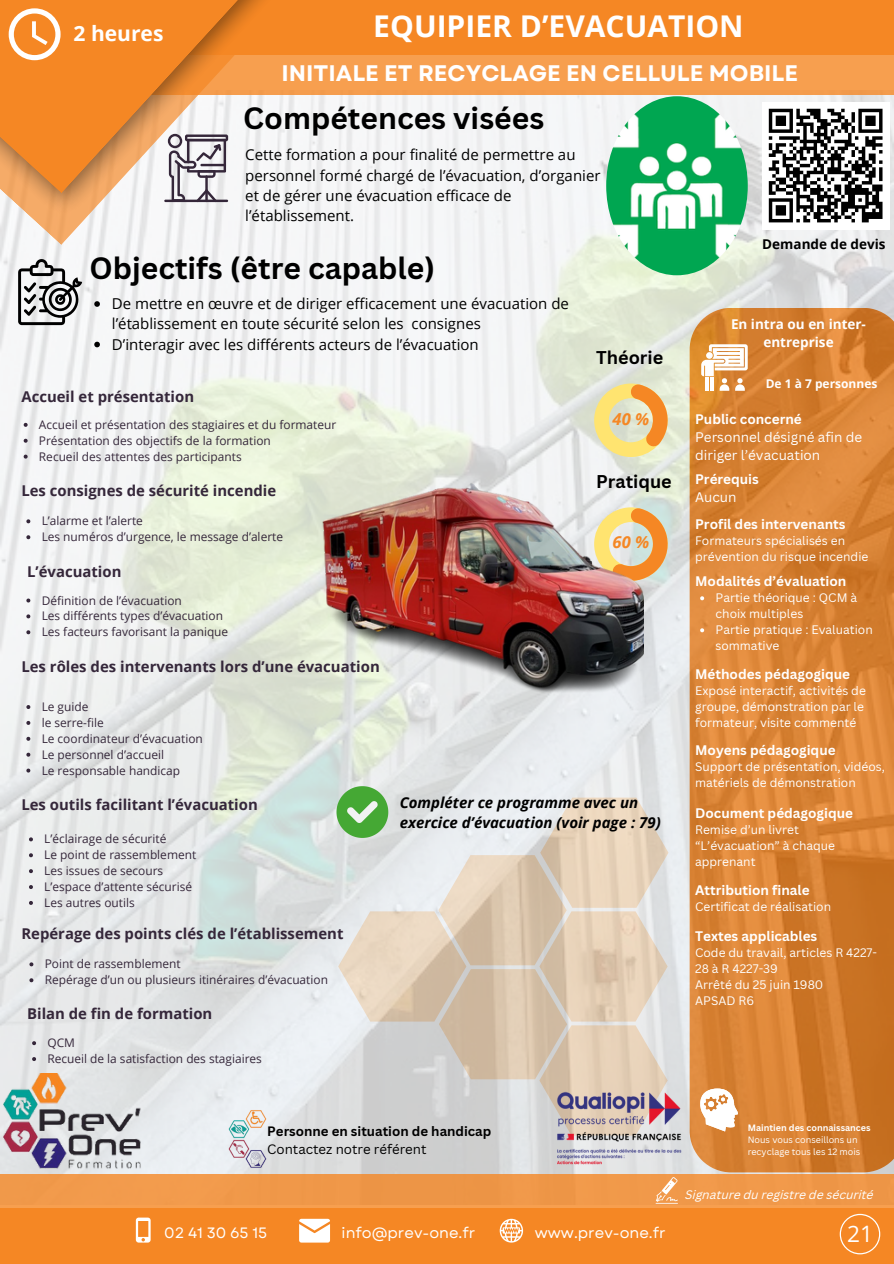
<style>
.page{position:relative;width:894px;height:1264px;background:#fff}
.page>*{position:absolute;margin:0;border:0;box-sizing:border-box;transform-origin:0 0}
.t1{font:700 30px "Canva Sans";color:#000}
.t2{font:700 30px "Open Sans";color:#fff}
.t3{font:22.65px "Open Sans";color:#fff}
.t4{font:700 22.5px "Garet";color:#fff}
.t5{font:700 21px "Open Sans";color:#fff}
.t6{font:700 18px "Canva Sans";color:#000}
.t7{font:italic 700 16.5px "Open Sans";color:#f58724}
.t8{font:15px/20.2px "Open Sans";color:#000}
.t9{font:italic 700 15px/20.2px "Open Sans";color:#000}
.t10{font:15px "Garet";color:#fff}
.t11{font:700 14.85px "Open Sans";color:#35273a}
.t12{font:700 13.5px "Canva Sans";color:#fff}
.t13{font:13.5px/18px "Canva Sans";color:#fff}
.t14{font:700 13.5px/18px "Open Sans";color:#fff;text-align:center}
.t15{font:700 13.5px "Open Sans";color:#000}
.t16{font:700 13.2px/17.7px "Canva Sans";color:#000}
.t17{font:12px/16px "Canva Sans";color:#fff}
.t18{font:italic 12px "Canva Sans";color:#fff}
.t19{font:700 12px "Open Sans";color:#fff}
.t20{font:11.85px "Open Sans";color:#35273a}
.t21{font:9px/12px "Canva Sans";color:#fff}
.t22{font:700 9px "Canva Sans";color:#fff}
.s1{font-weight:400}
</style>
<div class="page">
<img style="left:0;top:94px;width:893px;height:1080px">
<svg style="left:643px;top:507px;width:24px;height:74px;background:#e3b076"></svg>
<svg style="left:594px;top:383px;width:73px;height:74px;background:#edd393"></svg>
<svg style="left:24px;top:423px;width:4px;height:4px"></svg>
<svg style="left:24px;top:439px;width:4px;height:4px"></svg>
<svg style="left:24px;top:454px;width:4px;height:4px"></svg>
<svg style="left:26px;top:519px;width:4px;height:4px"></svg>
<svg style="left:26px;top:535px;width:4px;height:4px"></svg>
<svg style="left:26px;top:598px;width:4px;height:4px"></svg>
<svg style="left:26px;top:614px;width:4px;height:4px"></svg>
<svg style="left:26px;top:630px;width:4px;height:4px"></svg>
<svg style="left:26px;top:705px;width:4px;height:4px"></svg>
<svg style="left:26px;top:721px;width:4px;height:4px"></svg>
<svg style="left:26px;top:736px;width:4px;height:4px"></svg>
<svg style="left:26px;top:752px;width:4px;height:4px"></svg>
<svg style="left:26px;top:768px;width:4px;height:4px"></svg>
<svg style="left:29px;top:837px;width:4px;height:4px"></svg>
<svg style="left:29px;top:853px;width:4px;height:4px"></svg>
<svg style="left:29px;top:869px;width:4px;height:4px"></svg>
<svg style="left:29px;top:885px;width:4px;height:4px"></svg>
<svg style="left:29px;top:901px;width:4px;height:3px"></svg>
<svg style="left:32px;top:1041px;width:4px;height:4px"></svg>
<svg style="left:32px;top:1057px;width:4px;height:4px"></svg>
<svg style="left:29px;top:962px;width:4px;height:4px"></svg>
<svg style="left:29px;top:978px;width:4px;height:4px"></svg>
<div style="left:88px;top:54px;width:805px;height:40px;background:#f79f4f"></div>
<div style="left:0;top:1174px;width:893px;height:37px;background:#f0994a"></div>
<div style="left:56px;top:0;width:837px;height:55px;background:#f58724"></div>
<div style="left:0;top:1208px;width:893px;height:55px;background:#f58724"></div>
<svg style="left:0;top:229px;width:243px;height:16px;fill:#f6f7f8"></svg>
<img style="left:0;top:94px;width:393px;height:135px">
<svg style="left:0;top:0;width:285px;height:193px;fill:#f58724"></svg>
<img style="left:4px;top:1073px;width:139px;height:97px">
<hr style="left:164px;top:200px;width:64px;height:2px;background:#35273a">
<svg style="left:168px;top:134px;width:60px;height:68px"></svg>
<hr style="left:200px;top:164px;width:26px;height:2px;background:#35273a">
<svg style="left:9px;top:8px;width:51px;height:52px"></svg>
<img style="left:547px;top:1085px;width:141px;height:86px">
<svg style="left:839px;top:1213px;width:41px;height:41px"></svg>
<svg style="left:18px;top:259px;width:64px;height:66px"></svg>
<svg style="left:701px;top:344px;width:46px;height:46px"></svg>
<img style="left:606px;top:96px;width:141px;height:179px;border-radius:50%">
<svg style="left:136px;top:1217px;width:14px;height:25px"></svg>
<svg style="left:299px;top:1218px;width:31px;height:24px"></svg>
<svg style="left:499px;top:1218px;width:24px;height:24px"></svg>
<svg style="left:656px;top:1177px;width:21px;height:26px"></svg>
<img style="left:224px;top:1107px;width:63px;height:63px">
<svg style="left:336px;top:786px;width:332px;height:349px;background:#dad1c4"></svg>
<svg style="left:700px;top:596px;width:4px;height:4px"></svg>
<svg style="left:700px;top:628px;width:4px;height:4px"></svg>
<svg style="left:94px;top:301px;width:6px;height:6px"></svg>
<svg style="left:94px;top:342px;width:6px;height:5px"></svg>
<img style="left:320px;top:481px;width:323px;height:230px">
<svg style="left:700px;top:1088px;width:37px;height:43px"></svg>
<div style="left:761px;top:102px;width:128px;height:127px;background:#fff"></div>
<svg style="left:768px;top:108px;width:115px;height:115px"></svg>
<p class="t5" style="left:74px;top:19px;width:91px">2 heures</p>
<p class="t2" style="left:373px;top:5px;width:372px">EQUIPIER D’EVACUATION</p>
<h3 class="t4" style="left:281px;top:56px;width:518px">INITIALE ET RECYCLAGE EN CELLULE MOBILE</h3>
<p class="t1" style="left:243px;top:97px;width:302px">Compétences visées</p>
<p class="t8" style="left:245px;top:144px;width:356px">Cette formation a pour finalité de permettre au personnel formé chargé de l’évacuation, d’organier et de gérer une évacuation efficace de l’établissement.</p>
<p class="t1" style="left:89px;top:247px;width:347px">Objectifs (être capable)</p>
<h6 class="t8" style="left:112px;top:293px;width:458px">De mettre en œuvre et de diriger efficacement une évacuation de l’établissement en toute sécurité selon les consignes</h6>
<p class="t8" style="left:112px;top:333px;width:368px">D’interagir avec les différents acteurs de l’évacuation</p>
<p class="t6" style="left:596px;top:344px;width:69px">Théorie</p>
<p class="t11" style="left:21px;top:386px;width:174px">Accueil et présentation</p>
<p class="t20" style="left:39px;top:416px;width:299px">Accueil et présentation des stagiaires et du formateur</p>
<h4 class="t20" style="left:39px;top:432px;width:233px">Présentation des objectifs de la formation</h4>
<p class="t20" style="left:39px;top:448px;width:204px">Recueil des attentes des participants</p>
<h1 class="t11" style="left:21px;top:480px;width:256px">Les consignes de sécurité incendie</h1>
<h3 class="t20" style="left:42px;top:512px;width:103px">L’alarme et l’alerte</h3>
<p class="t20" style="left:42px;top:528px;width:243px">Les numéros d’urgence, le message d’alerte</p>
<p class="t11" style="left:27px;top:561px;width:96px">L’évacuation</p>
<h2 class="t20" style="left:42px;top:592px;width:142px">Définition de l’évacuation</h2>
<p class="t20" style="left:42px;top:607px;width:183px">Les différents types d’évacuation</p>
<p class="t20" style="left:42px;top:623px;width:188px">Les facteurs favorisant la panique</p>
<p class="t11" style="left:21px;top:656px;width:360px">Les rôles des intervenants lors d’une évacuation</p>
<h2 class="t20" style="left:42px;top:698px;width:48px">Le guide</h2>
<p class="t20" style="left:42px;top:714px;width:64px">le serre-file</p>
<p class="t20" style="left:42px;top:730px;width:163px">Le coordinateur d’évacuation</p>
<p class="t20" style="left:42px;top:746px;width:124px">Le personnel d’accueil</p>
<p class="t20" style="left:42px;top:762px;width:140px">Le responsable handicap</p>
<p class="t11" style="left:21px;top:793px;width:238px">Les outils facilitant l’évacuation</p>
<p class="t20" style="left:44px;top:830px;width:124px">L’éclairage de sécurité</p>
<p class="t20" style="left:44px;top:846px;width:153px">Le point de rassemblement</p>
<p class="t20" style="left:44px;top:862px;width:120px">Les issues de secours</p>
<p class="t20" style="left:44px;top:878px;width:149px">L’espace d’attente sécurisé</p>
<p class="t20" style="left:44px;top:894px;width:92px">Les autres outils</p>
<p class="t11" style="left:21px;top:922px;width:323px">Repérage des points clés de l’établissement</p>
<p class="t20" style="left:45px;top:955px;width:137px">Point de rassemblement</p>
<p class="t20" style="left:45px;top:971px;width:285px">Repérage d’un ou plusieurs itinéraires d’évacuation</p>
<p class="t11" style="left:27px;top:1003px;width:187px">Bilan de fin de formation</p>
<p class="t20" style="left:47px;top:1034px;width:29px">QCM</p>
<p class="t20" style="left:47px;top:1050px;width:216px">Recueil de la satisfaction des stagiaires</p>
<p class="t7" style="left:612px;top:407px;width:38px">40 %</p>
<p class="t6" style="left:596px;top:468px;width:77px">Pratique</p>
<p class="t7" style="left:612px;top:531px;width:38px">60 %</p>
<p class="t9" style="left:399px;top:791px;width:262px">Compléter ce programme avec un exercice d’évacuation (voir page : 79)</p>
<p class="t15" style="left:762px;top:234px;width:125px">Demande de devis</p>
<p class="t14" style="left:730px;top:315px;width:136px">En intra ou en inter&shy;entreprise</p>
<p class="t19" style="left:765px;top:375px;width:113px">De 1 à 7 personnes</p>
<h5 class="t12" style="left:695px;top:409px;width:108px">Public concerné</h5>
<h5 class="t13" style="left:695px;top:428px;width:168px">Personnel désigné afin de diriger l’évacuation</h5>
<h6 class="t12" style="left:695px;top:470px;width:65px">Prérequis</h6>
<p class="t13" style="left:695px;top:488px;width:43px">Aucun</p>
<p class="t12" style="left:695px;top:514px;width:152px">Profil des intervenants</p>
<p class="t17" style="left:695px;top:532px;width:175px">Formateurs spécialisés en prévention du risque incendie</p>
<h6 class="t12" style="left:695px;top:572px;width:153px">Modalités d’évaluation</h6>
<p class="t17" style="left:715px;top:589px;width:143px">Partie théorique : QCM à choix multiples</p>
<p class="t17" style="left:715px;top:621px;width:159px">Partie pratique : Evaluation sommative</p>
<h6 class="t12" style="left:695px;top:664px;width:156px">Méthodes pédagogique</h6>
<p class="t17" style="left:695px;top:682px;width:172px">Exposé interactif, activités de groupe, démonstration par le formateur, visite commenté</p>
<p class="t12" style="left:695px;top:741px;width:142px">Moyens pédagogique</p>
<p class="t17" style="left:695px;top:758px;width:191px">Support de présentation, vidéos, matériels de démonstration</p>
<h6 class="t12" style="left:695px;top:803px;width:159px">Document pédagogique</h6>
<p class="t17" style="left:695px;top:821px;width:141px">Remise d’un livret “L’évacuation” à chaque apprenant</p>
<p class="t12" style="left:695px;top:880px;width:116px">Attribution finale</p>
<p class="t17" style="left:695px;top:898px;width:137px">Certificat de réalisation</p>
<p class="t12" style="left:695px;top:926px;width:124px">Textes applicables</p>
<p class="t17" style="left:695px;top:944px;width:183px">Code du travail, articles R 4227-<br>28 à R 4227-39</p>
<h6 class="t17" style="left:695px;top:976px;width:130px">Arrêté du 25 juin 1980</h6>
<p class="t17" style="left:695px;top:992px;width:60px">APSAD R6</p>
<p class="t16" style="left:267px;top:1122px;width:225px">Personne en situation de handicap<br><span class="s1">Contactez notre référent</span></p>
<p class="t22" style="left:747px;top:1120px;width:124px">Maintien des connaissances</p>
<h5 class="t21" style="left:747px;top:1133px;width:114px">Nous vous conseillons un recyclage tous les 12 mois</h5>
<p class="t18" style="left:685px;top:1189px;width:190px">Signature du registre de sécurité</p>
<p class="t10" style="left:164px;top:1221px;width:104px">02 41 30 65 15</p>
<p class="t10" style="left:341px;top:1221px;width:135px">info@prev-one.fr</p>
<p class="t10" style="left:534px;top:1221px;width:132px">www.prev-one.fr</p>
<p class="t3" style="left:846px;top:1217px;width:27px">21</p>
</div>
